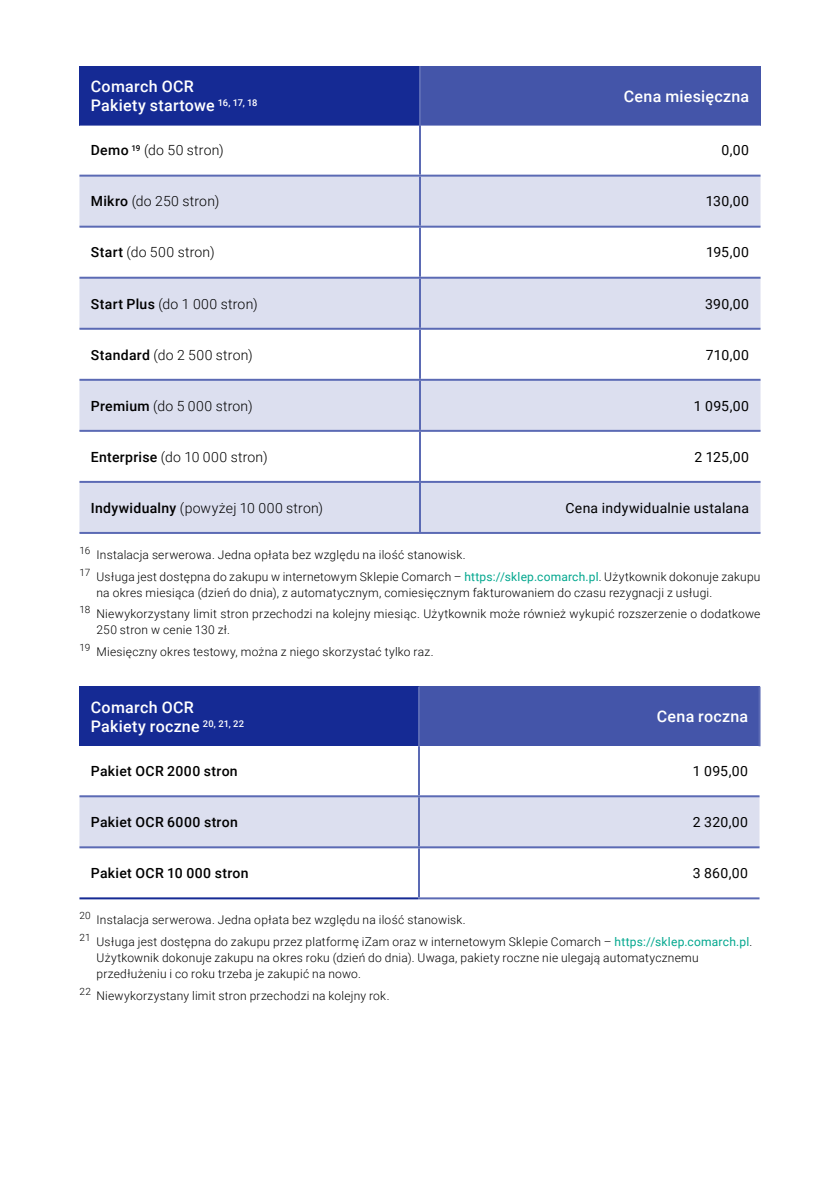
<style>
.page{position:relative;width:840px;height:1191px;background:#fff}
.page>*{position:absolute;margin:0;border:0;box-sizing:border-box;transform-origin:0 0}
.t1{font:500 16px/19.2px "Roboto";letter-spacing:.015em;color:#fff}
.t2{font:300 14px "Roboto";letter-spacing:.02em;color:#000}
.t3{font:14px "Roboto";letter-spacing:.02em;color:#000}
.t4{font:500 14px "Roboto";letter-spacing:.025em;color:#000}
.t5{font:300 12px/21.6px "Roboto";letter-spacing:.02em;color:#000}
.s1{font-weight:500}
.s2{font-weight:400;color:#02a78e}
</style>
<div class="page">
<div style="left:79px;top:66px;width:341px;height:60px;background:#152a94"></div>
<div style="left:420px;top:66px;width:340px;height:60px;background:#4455a9"></div>
<svg style="left:79px;top:177px;width:681px;height:355px;fill:#dcdfef"></svg>
<hr style="left:79px;top:328px;width:341px;height:2px;background:#5b6ab4">
<hr style="left:79px;top:430px;width:341px;height:2px;background:#5b6ab4">
<hr style="left:419px;top:66px;width:2px;height:60px;background:#5b6ab4">
<hr style="left:79px;top:175px;width:341px;height:2px;background:#5b6ab4">
<hr style="left:79px;top:226px;width:341px;height:2px;background:#5b6ab4">
<hr style="left:419px;top:126px;width:2px;height:49px;background:#5b6ab4">
<hr style="left:419px;top:228px;width:2px;height:49px;background:#5b6ab4">
<hr style="left:419px;top:330px;width:2px;height:49px;background:#5b6ab4">
<hr style="left:419px;top:432px;width:2px;height:49px;background:#5b6ab4">
<hr style="left:420px;top:175px;width:340px;height:2px;background:#5b6ab4">
<hr style="left:419px;top:177px;width:2px;height:49px;background:#5b6ab4">
<hr style="left:420px;top:226px;width:340px;height:2px;background:#5b6ab4">
<hr style="left:420px;top:277px;width:340px;height:2px;background:#5b6ab4">
<hr style="left:419px;top:279px;width:2px;height:49px;background:#5b6ab4">
<hr style="left:420px;top:328px;width:340px;height:2px;background:#5b6ab4">
<hr style="left:79px;top:277px;width:341px;height:2px;background:#5b6ab4">
<hr style="left:79px;top:379px;width:341px;height:2px;background:#5b6ab4">
<hr style="left:420px;top:379px;width:340px;height:2px;background:#5b6ab4">
<hr style="left:419px;top:381px;width:2px;height:49px;background:#5b6ab4">
<hr style="left:420px;top:430px;width:340px;height:2px;background:#5b6ab4">
<hr style="left:79px;top:481px;width:341px;height:2px;background:#5b6ab4">
<hr style="left:420px;top:481px;width:340px;height:2px;background:#5b6ab4">
<hr style="left:419px;top:483px;width:2px;height:49px;background:#5b6ab4">
<hr style="left:420px;top:532px;width:340px;height:2px;background:#5b6ab4">
<hr style="left:79px;top:532px;width:341px;height:2px;background:#5b6ab4">
<div style="left:79px;top:686px;width:340px;height:60px;background:#152a94"></div>
<div style="left:419px;top:686px;width:340px;height:60px;background:#4455a9"></div>
<svg style="left:79px;top:746px;width:680px;height:103px"></svg>
<div style="left:79px;top:797px;width:680px;height:49px;background:#dcdfef"></div>
<hr style="left:418px;top:686px;width:2px;height:60px;background:#5b6ab4">
<hr style="left:79px;top:795px;width:340px;height:2px;background:#5b6ab4">
<hr style="left:418px;top:746px;width:2px;height:49px;background:#5b6ab4">
<hr style="left:419px;top:795px;width:340px;height:2px;background:#5b6ab4">
<hr style="left:418px;top:797px;width:2px;height:49px;background:#5b6ab4">
<hr style="left:79px;top:846px;width:340px;height:2px;background:#5b6ab4">
<hr style="left:79px;top:897px;width:339px;height:2px;background:#152a94">
<hr style="left:419px;top:846px;width:340px;height:2px;background:#5b6ab4">
<hr style="left:418px;top:848px;width:2px;height:49px;background:#5b6ab4">
<hr style="left:418px;top:897px;width:341px;height:2px;background:#5b6ab4">
<hr style="left:758px;top:686px;width:2px;height:60px;background:#5b6ab4">
<h1 class="t1" style="left:91px;top:76px;width:168px">Comarch OCR<br>Pakiety startowe <sup>16,</sup> <sup>17,</sup> <sup>18</sup></h1>
<h1 class="t1" style="left:623px;top:86px;width:127px">Cena miesięczna</h1>
<p class="t2" style="left:91px;top:141px;width:134px"><span class="s1">Demo</span> <sup>19</sup> (do 50 stron)</p>
<p class="t3" style="left:721px;top:141px;width:29px">0,00</p>
<p class="t2" style="left:91px;top:192px;width:130px"><span class="s1">Mikro</span> (do 250 stron)</p>
<p class="t3" style="left:705px;top:192px;width:45px">130,00</p>
<p class="t2" style="left:91px;top:243px;width:125px"><span class="s1">Start</span> (do 500 stron)</p>
<p class="t3" style="left:705px;top:243px;width:45px">195,00</p>
<p class="t2" style="left:91px;top:294px;width:168px"><span class="s1">Start Plus</span> (do 1 000 stron)</p>
<p class="t3" style="left:704px;top:294px;width:46px">390,00</p>
<p class="t2" style="left:91px;top:345px;width:163px"><span class="s1">Standard</span> (do 2 500 stron)</p>
<p class="t3" style="left:705px;top:345px;width:45px">710,00</p>
<p class="t2" style="left:91px;top:396px;width:163px"><span class="s1">Premium</span> (do 5 000 stron)</p>
<p class="t3" style="left:693px;top:396px;width:57px">1 095,00</p>
<p class="t2" style="left:91px;top:447px;width:178px"><span class="s1">Enterprise</span> (do 10 000 stron)</p>
<p class="t3" style="left:694px;top:447px;width:56px">2 125,00</p>
<p class="t2" style="left:91px;top:498px;width:234px"><span class="s1">Indywidualny</span> (powyżej 10 000 stron)</p>
<p class="t3" style="left:565px;top:498px;width:185px">Cena indywidualnie ustalana</p>
<p class="t5" style="left:79px;top:543px;width:682px"><sup>16</sup> Instalacja serwerowa. Jedna opłata bez względu na ilość stanowisk.<br><sup>17</sup> Usługa jest dostępna do zakupu w internetowym Sklepie Comarch – <span class="s2">https://sklep.comarch.pl</span>. Użytkownik dokonuje zakupu</p>
<p class="t5" style="left:79px;top:581px;width:682px;text-indent:17px">na okres miesiąca (dzień do dnia), z automatycznym, comiesięcznym fakturowaniem do czasu rezygnacji z usługi.<br><sup>18</sup> Niewykorzystany limit stron przechodzi na kolejny miesiąc. Użytkownik może również wykupić rozszerzenie o dodatkowe</p>
<p class="t5" style="left:79px;top:619px;width:355px;text-indent:17px">250 stron w cenie 130 zł.<br><sup>19</sup> Miesięczny okres testowy, można z niego skorzystać tylko raz.</p>
<h1 class="t1" style="left:91px;top:697px;width:155px">Comarch OCR<br>Pakiety roczne <sup>20,</sup> <sup>21,</sup> <sup>22</sup></h1>
<h1 class="t1" style="left:656px;top:706px;width:93px">Cena roczna</h1>
<p class="t4" style="left:91px;top:761px;width:148px">Pakiet OCR 2000 stron</p>
<p class="t3" style="left:692px;top:761px;width:57px">1 095,00</p>
<p class="t4" style="left:91px;top:812px;width:148px">Pakiet OCR 6000 stron</p>
<p class="t3" style="left:692px;top:812px;width:57px">2 320,00</p>
<p class="t4" style="left:91px;top:863px;width:159px">Pakiet OCR 10 000 stron</p>
<p class="t3" style="left:692px;top:863px;width:57px">3 860,00</p>
<p class="t5" style="left:79px;top:909px;width:674px"><sup>20</sup> Instalacja serwerowa. Jedna opłata bez względu na ilość stanowisk.<br><sup>21</sup> Usługa jest dostępna do zakupu przez platformę iZam oraz w internetowym Sklepie Comarch – <span class="s2">https://sklep.comarch.pl</span>.</p>
<p class="t5" style="left:96px;top:949px;width:603px;line-height:16px">Użytkownik dokonuje zakupu na okres roku (dzień do dnia). Uwaga, pakiety roczne nie ulegają automatycznemu przedłużeniu i co roku trzeba je zakupić na nowo.</p>
<p class="t5" style="left:79px;top:984px;width:311px"><sup>22</sup> Niewykorzystany limit stron przechodzi na kolejny rok.</p>
</div>
